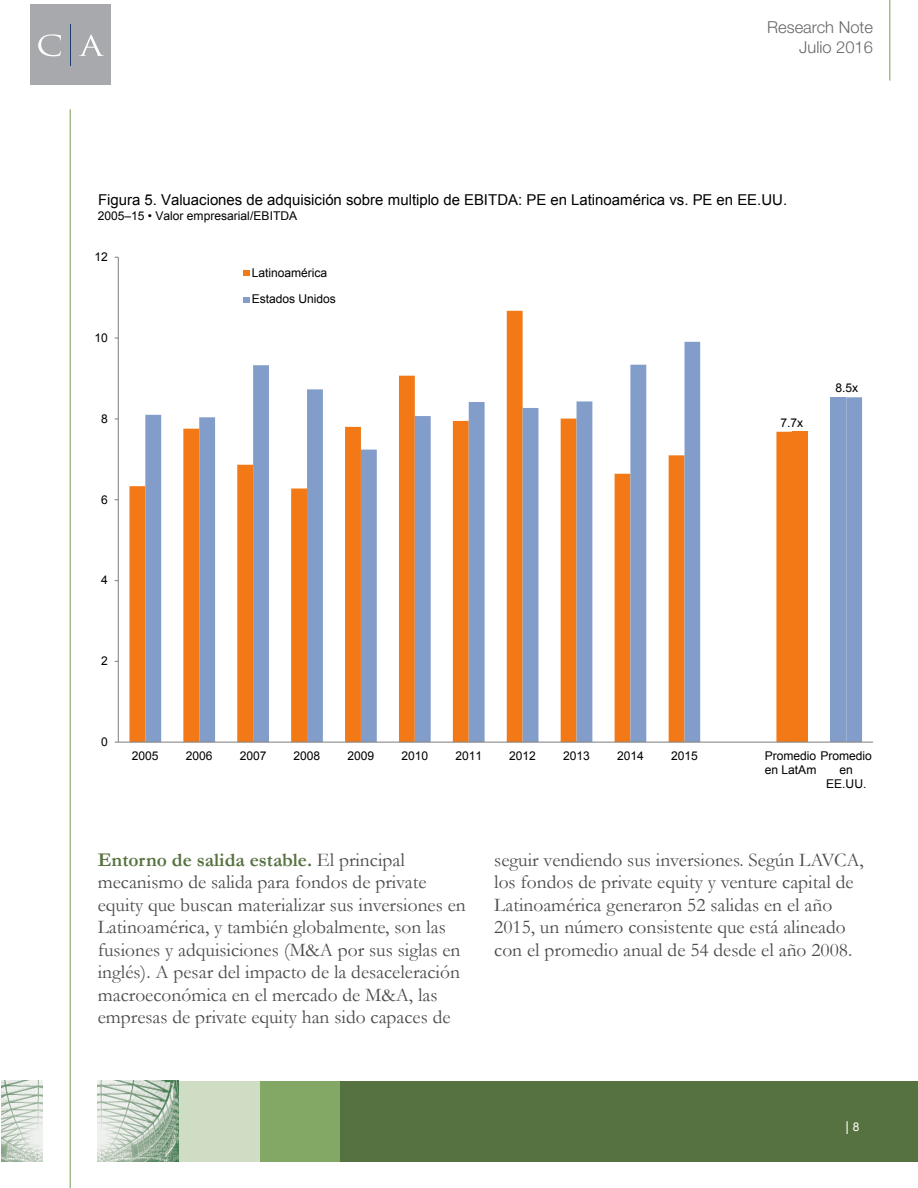
<style>
.page{position:relative;width:918px;height:1188px;background:#fff}
.page>*{position:absolute;margin:0;border:0;box-sizing:border-box;transform-origin:0 0}
.t1{font:19.5px/22.5px "Garamond";color:#4a4b4c}
.t2{font:300 16.5px/19.5px "Helvetica Neue LT Std";color:#67686b;text-align:right}
.t3{font:15px "Arial";color:#000}
.t4{font:13.5px "Arial";color:#fff}
.t5{font:12.15px/14px "Arial";letter-spacing:-.005em;color:#000}
.s1{font-weight:700;color:#577241}
.s2{font-size:12px}
</style>
<div class="page">
<img style="left:1px;top:1081px;width:42px;height:81px">
<img style="left:98px;top:1081px;width:81px;height:81px">
<hr style="left:889px;top:0;width:1px;height:81px;background:#83a765">
<div style="left:179px;top:1081px;width:81px;height:81px;background:#cfddc4"></div>
<hr style="left:70px;top:109px;width:1px;height:1079px;background:#83a765">
<div style="left:30px;top:4px;width:81px;height:81px;background:#a8a9ac"></div>
<hr style="left:70px;top:24px;width:1px;height:42px;background:#233b76">
<svg style="left:38px;top:34px;width:66px;height:22px"></svg>
<div style="left:260px;top:1081px;width:81px;height:81px;background:#83a765"></div>
<div style="left:341px;top:1081px;width:577px;height:81px;background:#577241"></div>
<svg style="left:129px;top:311px;width:571px;height:431px"></svg>
<svg style="left:145px;top:342px;width:717px;height:400px"></svg>
<hr style="left:118px;top:257px;width:1px;height:485px;background:#868686">
<hr style="left:118px;top:742px;width:755px;height:1px;background:#868686">
<svg style="left:243px;top:270px;width:6px;height:6px"></svg>
<svg style="left:243px;top:297px;width:6px;height:6px"></svg>
<p class="t2" style="left:767px;top:17px;width:107px">Research Note<br>Julio 2016</p>
<p class="t3" style="left:98px;top:190px;width:691px">Figura 5. Valuaciones de adquisición sobre multiplo de EBITDA: PE en Latinoamérica vs. PE en EE.UU.</p>
<p class="t5" style="left:98px;top:209px;width:201px">2005–15 • Valor empresarial/EBITDA</p>
<p class="t5" style="left:95px;top:250px;width:15px">12</p>
<p class="t5" style="left:95px;top:331px;width:15px">10</p>
<p class="t5" style="left:101px;top:412px;width:8px">8</p>
<p class="t5" style="left:101px;top:492px;width:8px">6</p>
<p class="t5" style="left:101px;top:573px;width:8px">4</p>
<p class="t5" style="left:101px;top:654px;width:8px">2</p>
<p class="t5" style="left:252px;top:259px;width:86px;line-height:26.7px">Latinoamérica<br>Estados Unidos</p>
<p class="t5" style="left:781px;top:416px;width:24px">7.7x</p>
<p class="t5" style="left:835px;top:381px;width:24px">8.5x</p>
<p class="t5" style="left:101px;top:735px;width:8px">0</p>
<p class="t5" style="left:132px;top:749px;width:28px">2005</p>
<p class="t5" style="left:186px;top:749px;width:28px">2006</p>
<p class="t5" style="left:240px;top:749px;width:28px">2007</p>
<p class="t5" style="left:294px;top:749px;width:28px">2008</p>
<p class="t5" style="left:348px;top:749px;width:28px">2009</p>
<p class="t5" style="left:401px;top:749px;width:28px">2010</p>
<p class="t5" style="left:455px;top:749px;width:28px">2011</p>
<p class="t5" style="left:509px;top:749px;width:28px">2012</p>
<p class="t5" style="left:563px;top:749px;width:28px">2013</p>
<p class="t5" style="left:617px;top:749px;width:28px">2014</p>
<p class="t5" style="left:671px;top:749px;width:28px">2015</p>
<p class="t5" style="left:765px;top:749px;width:109px">Promedio Promedio en LatAm</p>
<p class="t5" style="left:826px;top:763px;width:42px;text-align:center">en<br>EE.UU.</p>
<p class="t1" style="left:98px;top:848px;width:370px"><span class="s1">Entorno de salida estable.</span> El principal mecanismo de salida para fondos de private equity que buscan materializar sus inversiones en Latinoamérica, y también globalmente, son las fusiones y adquisiciones (M&amp;A por sus siglas en inglés). A pesar del impacto de la desaceleración macroeconómica en el mercado de M&amp;A, las empresas de private equity han sido capaces de</p>
<p class="t1" style="left:494px;top:848px;width:371px">seguir vendiendo sus inversiones. Según LAVCA, los fondos de private equity y venture capital de Latinoamérica generaron 52 salidas en el año 2015, un número consistente que está alineado con el promedio anual de 54 desde el año 2008.</p>
<p class="t4" style="left:845px;top:1117px;width:15px">| <span class="s2">8</span></p>
</div>
